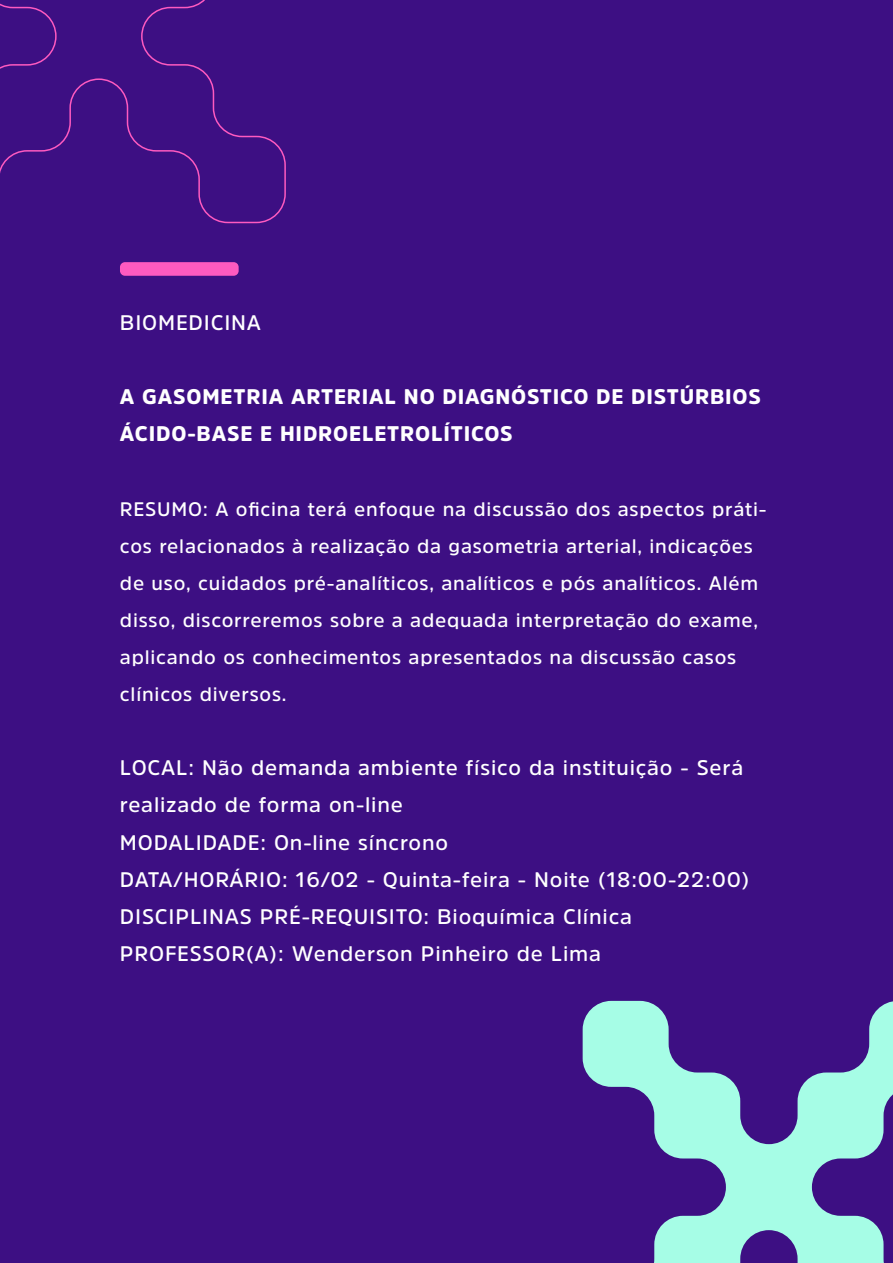
<style>
.page{position:relative;width:893px;height:1263px;background:#3d0f83}
.page>*{position:absolute;margin:0;border:0;box-sizing:border-box;transform-origin:0 0}
.t1{font:600 21px/37px "Amsi Pro";letter-spacing:.04em;color:#fff}
.t2{font:900 21px/37px "Amsi Pro";letter-spacing:.04em;color:#fff}
.t3{font:600 19.5px/37px "Amsi Pro";letter-spacing:.04em;color:#fff}
</style>
<div class="page">
<div style="left:120px;top:262px;width:119px;height:14px;background:#fe5ac0;border-radius:5px"></div>
<svg style="left:0;top:0;width:286px;height:224px"></svg>
<svg style="left:583px;top:1001px;width:310px;height:262px"></svg>
<p class="t1" style="left:120px;top:304px;width:143px">BIOMEDICINA</p>
<p class="t2" style="left:120px;top:378px;width:642px">A GASOMETRIA ARTERIAL NO DIAGNÓSTICO DE DISTÚRBIOS<br>ÁCIDO-BASE E HIDROELETROLÍTICOS</p>
<p class="t3" style="left:120px;top:490px;width:648px">RESUMO: A oficina terá enfoque na discussão dos aspectos práti&shy;cos relacionados à realização da gasometria arterial, indicações de uso, cuidados pré-analíticos, analíticos e pós analíticos. Além disso, discorreremos sobre a adequada interpretação do exame, aplicando os conhecimentos apresentados na discussão casos clínicos diversos.</p>
<p class="t1" style="left:120px;top:749px;width:631px">LOCAL: Não demanda ambiente físico da instituição - Será realizado de forma on-line<br>MODALIDADE: On-line síncrono<br>DATA/HORÁRIO: 16/02 - Quinta-feira - Noite (18:00-22:00)<br>DISCIPLINAS PRÉ-REQUISITO: Bioquímica Clínica PROFESSOR(A): Wenderson Pinheiro de Lima</p>
</div>
